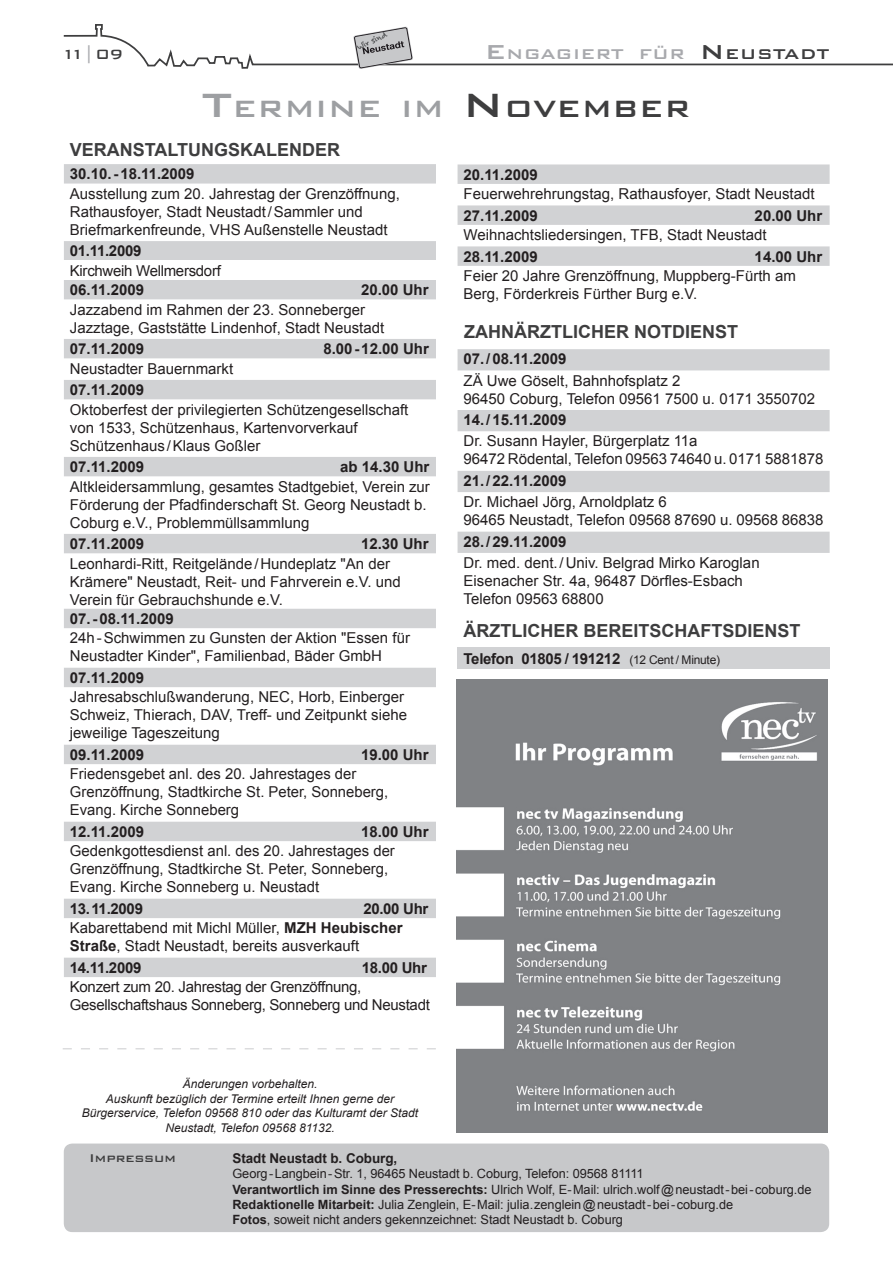
<style>
.page{position:relative;width:893px;height:1263px;background:#fff}
.page>*{position:absolute;margin:0;border:0;box-sizing:border-box;transform-origin:0 0}
.t1{font:500 31.5px "Bank Gothic BT";color:#9d9fa2;scale:1.06 1}
.t2{font:500 18.9px "Bank Gothic BT";color:#a8a9ad;scale:1.06 1}
.t3{font:700 18px "Arial";color:#3e3e3f}
.t4{font:500 18px "Bank Gothic BT";color:#3e3e3f}
.t5{font:15px/18px "Arial";color:#231f20}
.t6{font:700 15px "Arial";color:#231f20}
.t7{font:15px/18px "Arial";letter-spacing:-.02em;color:#231f20}
.t8{font:700 15px "Arial";letter-spacing:-.02em;color:#231f20}
.t9{font:500 15px "Bank Gothic BT";color:#3e3e3f}
.t10{font:700 13.5px "Arial";letter-spacing:-.005em;color:#231f20}
.t11{font:12.75px/15.3px "Arial";letter-spacing:-.005em;color:#231f20}
.t12{font:italic 12px/14.4px "Arial";color:#231f20;text-align:center}
.s1{color:#a8a9ad}
.s2{font-size:27px}
.s3{font-size:27px;color:#3e3e3f}
.s4{color:#3e3e3f}
.s5{font-size:45px}
.s6{font-size:45px;color:#3e3e3f}
.s7{font-weight:700}
.s8{font-weight:400;font-size:12px}
</style>
<div class="page">
<svg style="left:63px;top:24px;width:830px;height:45px"></svg>
<svg style="left:353px;top:26px;width:60px;height:43px"></svg>
<svg style="left:64px;top:164px;width:372px;height:677px"></svg>
<div style="left:64px;top:261px;width:372px;height:19px;background:#fff"></div>
<svg style="left:64px;top:899px;width:372px;height:78px"></svg>
<svg style="left:458px;top:164px;width:372px;height:102px"></svg>
<div style="left:64px;top:1143px;width:765px;height:89px;background:#c7c8ca;border-radius:9px"></div>
<svg style="left:458px;top:349px;width:372px;height:204px"></svg>
<div style="left:458px;top:647px;width:372px;height:22px;background:#d1d2d4"></div>
<svg style="left:63px;top:1048px;width:373px;height:1px"></svg>
<img style="left:456px;top:679px;width:371px;height:453px">
<p class="t4" style="left:62px;top:44px;width:63px">11<span class="s1">|</span>09</p>
<p class="t2" style="left:485px;top:44px;width:326px"><span class="s2">E</span>ngagiert für <span class="s3">N</span> <span class="s4">eustadt</span></p>
<h1 class="t1" style="left:202px;top:91px;width:462px"><span class="s5">T</span>ermine im <span class="s6">N</span> <span class="s4">ovember</span></h1>
<p class="t3" style="left:70px;top:138px;width:272px">VERANSTALTUNGSKALENDER</p>
<p class="t6" style="left:70px;top:164px;width:126px">30.10.-18.11.2009</p>
<p class="t5" style="left:70px;top:185px;width:331px">Ausstellung zum 20. Jahrestag der Grenzöffnung,<br>Rathausfoyer, Stadt Neustadt/Sammler und<br>Briefmarkenfreunde, VHS Außenstelle Neustadt</p>
<p class="t6" style="left:70px;top:241px;width:73px">01.11.2009</p>
<p class="t7" style="left:70px;top:262px;width:152px">Kirchweih Wellmersdorf</p>
<p class="t6" style="left:70px;top:280px;width:76px">06.11.2009</p>
<p class="t6" style="left:361px;top:280px;width:69px">20.00 Uhr</p>
<p class="t5" style="left:70px;top:300px;width:316px">Jazzabend im Rahmen der 23. Sonneberger<br>Jazztage, Gaststätte Lindenhof, Stadt Neustadt</p>
<p class="t6" style="left:70px;top:339px;width:76px">07.11.2009</p>
<p class="t6" style="left:323px;top:339px;width:107px">8.00-12.00 Uhr</p>
<p class="t5" style="left:70px;top:359px;width:165px">Neustadter Bauernmarkt</p>
<p class="t6" style="left:70px;top:380px;width:76px">07.11.2009</p>
<p class="t5" style="left:70px;top:400px;width:340px">Oktoberfest der privilegierten Schützengesellschaft von 1533, Schützenhaus, Kartenvorverkauf<br>Schützenhaus /Klaus Goßler</p>
<p class="t6" style="left:70px;top:457px;width:76px">07.11.2009</p>
<p class="t6" style="left:340px;top:457px;width:91px">ab 14.30 Uhr</p>
<p class="t5" style="left:70px;top:477px;width:362px">Altkleidersammlung, gesamtes Stadtgebiet, Verein zur<br>Förderung der Pfadfinderschaft St. Georg Neustadt b.<br>Coburg e.V., Problemmüllsammlung</p>
<p class="t6" style="left:70px;top:534px;width:76px">07.11.2009</p>
<p class="t6" style="left:361px;top:534px;width:69px">12.30 Uhr</p>
<p class="t5" style="left:70px;top:554px;width:332px">Leonhardi-Ritt, Reitgelände/Hundeplatz "An der<br>Krämere" Neustadt, Reit- und Fahrverein e.V. und<br>Verein für Gebrauchshunde e.V.</p>
<p class="t6" style="left:70px;top:609px;width:105px">07.-08.11.2009</p>
<p class="t5" style="left:70px;top:629px;width:342px">24h-Schwimmen zu Gunsten der Aktion "Essen für<br>Neustadter Kinder", Familienbad, Bäder GmbH</p>
<p class="t6" style="left:70px;top:668px;width:76px">07.11.2009</p>
<p class="t5" style="left:70px;top:688px;width:339px">Jahresabschlußwanderung, NEC, Horb, Einberger<br>Schweiz, Thierach, DAV, Treff- und Zeitpunkt siehe jeweilige Tageszeitung</p>
<p class="t6" style="left:70px;top:745px;width:76px">09.11.2009</p>
<p class="t6" style="left:361px;top:745px;width:69px">19.00 Uhr</p>
<p class="t5" style="left:70px;top:765px;width:320px">Friedensgebet anl. des 20. Jahrestages der<br>Grenzöffnung, Stadtkirche St. Peter, Sonneberg,<br>Evang. Kirche Sonneberg</p>
<p class="t6" style="left:70px;top:822px;width:76px">12.11.2009</p>
<p class="t6" style="left:361px;top:822px;width:69px">18.00 Uhr</p>
<p class="t5" style="left:70px;top:842px;width:326px">Gedenkgottesdienst anl. des 20. Jahrestages der<br>Grenzöffnung, Stadtkirche St. Peter, Sonneberg,<br>Evang. Kirche Sonneberg u. Neustadt</p>
<p class="t6" style="left:70px;top:899px;width:75px">13.11.2009</p>
<p class="t5" style="left:70px;top:899px;width:360px;line-height:19.4px;text-indent:293px"><span class="s7">20.00 Uhr<br></span>Kabarettabend mit Michl Müller, <span class="s7">MZH Heubischer</span></p>
<p class="t5" style="left:70px;top:935px;width:291px;line-height:21.6px"><span class="s7">Straße</span>, Stadt Neustadt, bereits ausverkauft<br><span class="s7">14.11.2009</span></p>
<p class="t6" style="left:362px;top:958px;width:67px">18.00 Uhr</p>
<p class="t7" style="left:70px;top:978px;width:361px">Konzert zum 20. Jahrestag der Grenzöffnung,<br>Gesellschaftshaus Sonneberg, Sonneberg und Neustadt</p>
<p class="t6" style="left:464px;top:164px;width:76px">20.11.2009</p>
<p class="t5" style="left:464px;top:185px;width:353px">Feuerwehrehrungstag, Rathausfoyer, Stadt Neustadt</p>
<p class="t6" style="left:464px;top:205px;width:76px">27.11.2009</p>
<p class="t6" style="left:755px;top:205px;width:69px">20.00 Uhr</p>
<p class="t5" style="left:464px;top:226px;width:304px">Weihnachtsliedersingen, TFB, Stadt Neustadt</p>
<p class="t6" style="left:464px;top:246px;width:76px">28.11.2009</p>
<p class="t6" style="left:755px;top:246px;width:69px">14.00 Uhr</p>
<p class="t5" style="left:464px;top:267px;width:334px">Feier 20 Jahre Grenzöffnung, Muppberg-Fürth am<br>Berg, Förderkreis Fürther Burg e.V.</p>
<p class="t3" style="left:464px;top:320px;width:275px">ZAHNÄRZTLICHER NOTDIENST</p>
<p class="t6" style="left:464px;top:349px;width:105px">07./08.11.2009</p>
<p class="t5" style="left:464px;top:371px;width:353px">ZÄ Uwe Göselt, Bahnhofsplatz 2<br>96450 Coburg, Telefon 09561 7500 u. 0171 3550702</p>
<p class="t6" style="left:464px;top:410px;width:105px">14./15.11.2009</p>
<p class="t5" style="left:464px;top:432px;width:361px">Dr. Susann Hayler, Bürgerplatz 11a<br>96472 Rödental, Telefon 09563 74640 u. 0171 5881878</p>
<p class="t6" style="left:464px;top:471px;width:105px">21./22.11.2009</p>
<p class="t5" style="left:464px;top:493px;width:362px">Dr. Michael Jörg, Arnoldplatz 6<br>96465 Neustadt, Telefon 09568 87690 u. 09568 86838</p>
<p class="t6" style="left:464px;top:532px;width:105px">28./29.11.2009</p>
<p class="t5" style="left:464px;top:554px;width:298px">Dr. med. dent./Univ. Belgrad Mirko Karoglan<br>Eisenacher Str. 4a, 96487 Dörfles-Esbach<br>Telefon 09563 68800</p>
<p class="t3" style="left:464px;top:619px;width:338px">ÄRZTLICHER BEREITSCHAFTSDIENST</p>
<p class="t8" style="left:464px;top:649px;width:258px">Telefon 01805 / 191212 <span class="s8">(12 Cent / Minute)</span></p>
<p class="t12" style="left:82px;top:1077px;width:338px">Änderungen vorbehalten.<br>Auskunft bezüglich der Termine erteilt Ihnen gerne der Bürgerservice, Telefon 09568 810 oder das Kulturamt der Stadt Neustadt, Telefon 09568 81132.</p>
<p class="t9" style="left:89px;top:1150px;width:88px">Impressum</p>
<p class="t10" style="left:232px;top:1149px;width:166px">Stadt Neustadt b. Coburg,</p>
<p class="t11" style="left:232px;top:1166px;width:581px">Georg-Langbein-Str. 1, 96465 Neustadt b. Coburg, Telefon: 09568 81111<br><span class="s7">Verantwortlich im Sinne des Presserechts:</span> Ulrich Wolf, E-Mail: ulrich.wolf@neustadt-bei-coburg.de <span class="s7">Redaktionelle Mitarbeit:</span> Julia Zenglein, E-Mail: julia.zenglein@neustadt-bei-coburg.de<br><span class="s7">Fotos</span>, soweit nicht anders gekennzeichnet: Stadt Neustadt b. Coburg</p>
</div>
